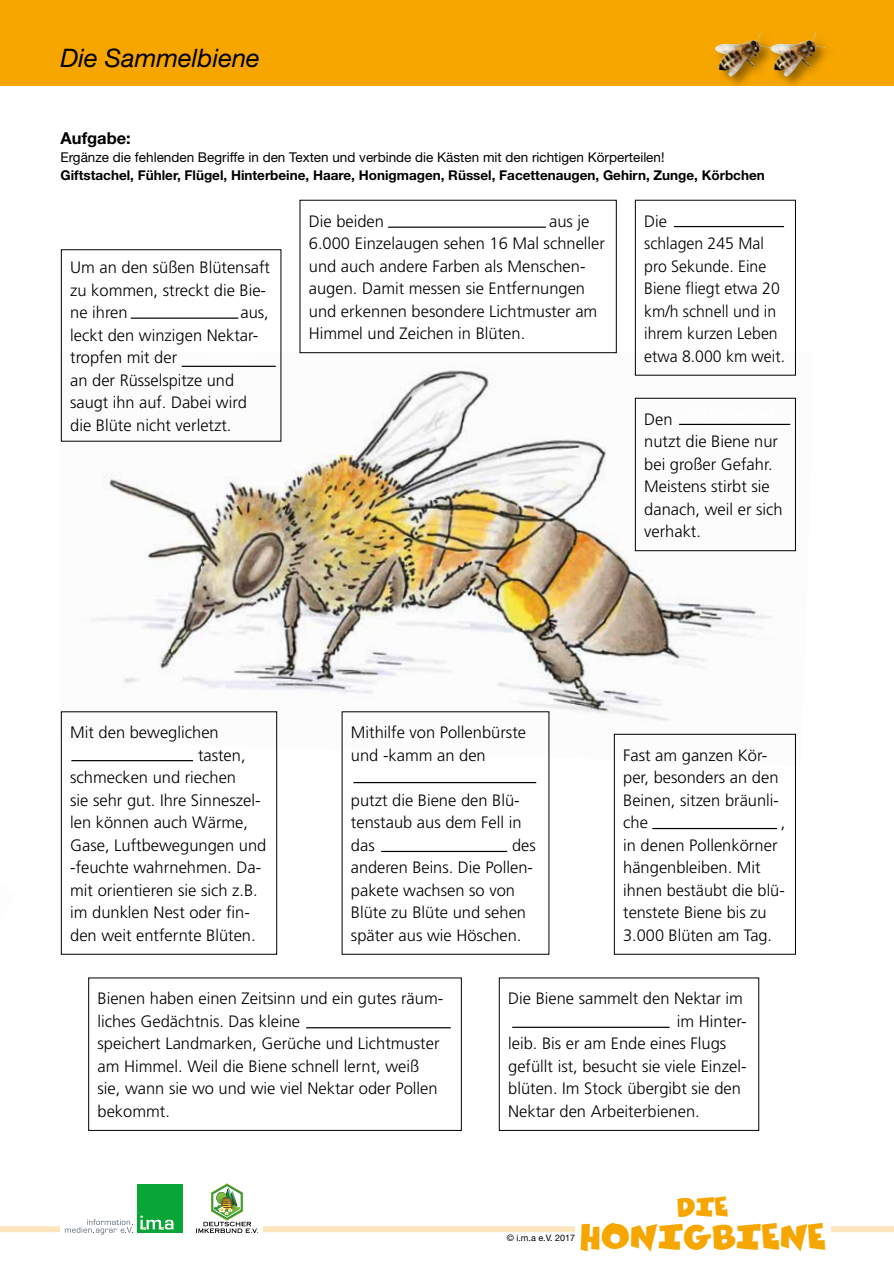
<style>
.page{position:relative;width:894px;height:1263px;background:#fff}
.page>*{position:absolute;margin:0;border:0;box-sizing:border-box;transform-origin:0 0}
.t1{font:30px "Comics Car Toon";color:#f7a600}
.t2{font:italic 25.5px "Helvetica Neue LT";color:#000}
.t3{font:22.5px "Comics Car Toon";color:#f7a600}
.t4{font:300 16.5px/22.5px "Frutiger";color:#000}
.t5{font:700 16.5px "Helvetica Neue LT";color:#000}
.t6{font:700 13.5px "Helvetica Neue LT";color:#000}
.t7{font:13.5px "Helvetica Neue LT";color:#000}
.t8{font:9px "Helvetica Neue LT";color:#000}
</style>
<div class="page">
<div style="left:0;top:0;width:894px;height:85px;background:#f7a600"></div>
<div style="left:0;top:1226px;width:894px;height:6px;background:#fee5be"></div>
<div style="left:575px;top:1197px;width:255px;height:59px;background:#fff"></div>
<div style="left:61px;top:1182px;width:135px;height:52px;background:#fff"></div>
<div style="left:137px;top:1184px;width:46px;height:49px;background:#0aa537"></div>
<svg style="left:140px;top:1216px;width:34px;height:13px"></svg>
<svg style="left:65px;top:1219px;width:68px;height:15px"></svg>
<div style="left:195px;top:1181px;width:67px;height:54px;background:#fff"></div>
<svg style="left:196px;top:1183px;width:62px;height:50px"></svg>
<img style="left:71px;top:352px;width:725px;height:414px">
<div style="left:61px;top:249px;width:220px;height:193px;border:1px solid #000"></div>
<hr style="left:131px;top:318px;width:107px;height:1px;background:#000">
<hr style="left:182px;top:366px;width:94px;height:1px;background:#000">
<div style="left:300px;top:200px;width:317px;height:153px;border:1px solid #000"></div>
<hr style="left:388px;top:227px;width:158px;height:1px;background:#000">
<div style="left:61px;top:711px;width:216px;height:244px;border:1px solid #000"></div>
<hr style="left:71px;top:760px;width:122px;height:1px;background:#000">
<div style="left:635px;top:200px;width:161px;height:176px;border:1px solid #000"></div>
<hr style="left:674px;top:226px;width:110px;height:1px;background:#000">
<div style="left:614px;top:734px;width:182px;height:221px;border:1px solid #000"></div>
<hr style="left:652px;top:828px;width:125px;height:1px;background:#000">
<div style="left:635px;top:398px;width:161px;height:153px;border:1px solid #000"></div>
<hr style="left:679px;top:424px;width:111px;height:1px;background:#000">
<div style="left:499px;top:977px;width:260px;height:154px;border:1px solid #000"></div>
<hr style="left:512px;top:1027px;width:158px;height:1px;background:#000">
<hr style="left:353px;top:782px;width:183px;height:1px;background:#000">
<hr style="left:381px;top:851px;width:126px;height:1px;background:#000">
<div style="left:88px;top:977px;width:374px;height:154px;border:1px solid #000"></div>
<hr style="left:306px;top:1027px;width:145px;height:1px;background:#000">
<div style="left:769px;top:31px;width:70px;height:59px;background:#000;opacity:.4"></div>
<img style="left:784px;top:32px;width:32px;height:38px">
<div style="left:713px;top:31px;width:71px;height:59px;background:#000;opacity:.4"></div>
<img style="left:715px;top:32px;width:45px;height:38px">
<h2 class="t2" style="left:61px;top:42px;width:201px">Die Sammelbiene</h2>
<p class="t5" style="left:61px;top:128px;width:72px">Aufgabe:</p>
<p class="t7" style="left:61px;top:149px;width:605px">Ergänze die fehlenden Begriffe in den Texten und verbinde die Kästen mit den richtigen Körperteilen!</p>
<p class="t6" style="left:61px;top:167px;width:706px">Giftstachel, Fühler, Flügel, Hinterbeine, Haare, Honigmagen, Rüssel, Facettenaugen, Gehirn, Zunge, Körbchen</p>
<p class="t4" style="left:70px;top:256px;width:201px">Um an den süßen Blütensaft zu kommen, streckt die Bie&shy;ne ihren</p>
<p class="t4" style="left:70px;top:301px;width:200px;text-indent:170px">aus, leckt den winzigen Nektar&shy;tropfen mit der<br>an der Rüsselspitze und saugt ihn auf. Dabei wird die Blüte nicht verletzt.</p>
<p class="t4" style="left:309px;top:210px;width:77px">Die beiden</p>
<p class="t4" style="left:309px;top:210px;width:298px;text-indent:240px">aus je<br>6.000 Einzelaugen sehen 16 Mal schneller und auch andere Farben als Menschen&shy;augen. Damit messen sie Entfernungen und erkennen besondere Lichtmuster am<br>Himmel und Zeichen in Blüten.</p>
<p class="t4" style="left:644px;top:210px;width:142px">Die<br>schlagen 245 Mal pro Sekunde. Eine<br>Biene fliegt etwa 20 km/h schnell und in ihrem kurzen Leben etwa 8.000 km weit.</p>
<p class="t4" style="left:644px;top:430px;width:140px">nutzt die Biene nur bei großer Gefahr.<br>Meistens stirbt sie danach, weil er sich verhakt.</p>
<p class="t4" style="left:70px;top:721px;width:150px">Mit den beweglichen</p>
<p class="t4" style="left:198px;top:744px;width:49px">tasten,</p>
<p class="t4" style="left:70px;top:766px;width:167px">schmecken und riechen</p>
<p class="t4" style="left:70px;top:789px;width:192px">sie sehr gut. Ihre Sinneszel-</p>
<p class="t4" style="left:70px;top:811px;width:179px">len können auch Wärme,</p>
<p class="t4" style="left:70px;top:834px;width:198px">Gase, Luftbewegungen und</p>
<p class="t4" style="left:70px;top:856px;width:192px">-feuchte wahrnehmen. Da-</p>
<p class="t4" style="left:70px;top:879px;width:189px">mit orientieren sie sich z.B.</p>
<p class="t4" style="left:70px;top:901px;width:181px">im dunklen Nest oder fin-</p>
<p class="t4" style="left:70px;top:924px;width:187px">den weit entfernte Blüten.</p>
<p class="t4" style="left:351px;top:721px;width:177px">Mithilfe von Pollenbürste und -kamm an den</p>
<p class="t4" style="left:351px;top:789px;width:172px;text-align:justify">putzt die Biene den Blü&shy;tenstaub aus dem Fell in das</p>
<p class="t4" style="left:351px;top:834px;width:186px;text-indent:161px">des anderen Beins. Die Pollen&shy;pakete wachsen so von<br>Blüte zu Blüte und sehen später aus wie Höschen.</p>
<p class="t4" style="left:623px;top:744px;width:157px">Fast am ganzen Kör&shy;per, besonders an den<br>Beinen, sitzen bräunli&shy;che</p>
<p class="t4" style="left:781px;top:811px;width:6px">,</p>
<p class="t4" style="left:623px;top:834px;width:163px">in denen Pollenkörner hängenbleiben. Mit ihnen bestäubt die blü&shy;tenstete Biene bis zu<br>3.000 Blüten am Tag.</p>
<p class="t4" style="left:98px;top:987px;width:347px">Bienen haben einen Zeitsinn und ein gutes räum&shy;liches Gedächtnis. Das kleine<br>speichert Landmarken, Gerüche und Lichtmuster am Himmel. Weil die Biene schnell lernt, weiß sie, wann sie wo und wie viel Nektar oder Pollen bekommt.</p>
<p class="t4" style="left:508px;top:987px;width:236px">Die Biene sammelt den Nektar im</p>
<p class="t4" style="left:677px;top:1010px;width:71px">im Hinter-</p>
<p class="t4" style="left:508px;top:1032px;width:220px">leib. Bis er am Ende eines Flugs</p>
<p class="t4" style="left:508px;top:1055px;width:240px">gefüllt ist, besucht sie viele Einzel-</p>
<p class="t4" style="left:508px;top:1077px;width:234px">blüten. Im Stock übergibt sie den</p>
<p class="t4" style="left:508px;top:1100px;width:193px">Nektar den Arbeiterbienen.</p>
<h3 class="t3" style="left:677px;top:1193px;width:53px">DIE</h3>
<h1 class="t1" style="left:579px;top:1219px;width:248px">HONIGBIENE</h1>
<p class="t8" style="left:507px;top:1232px;width:70px">© i.m.a e.V. 2017</p>
</div>
